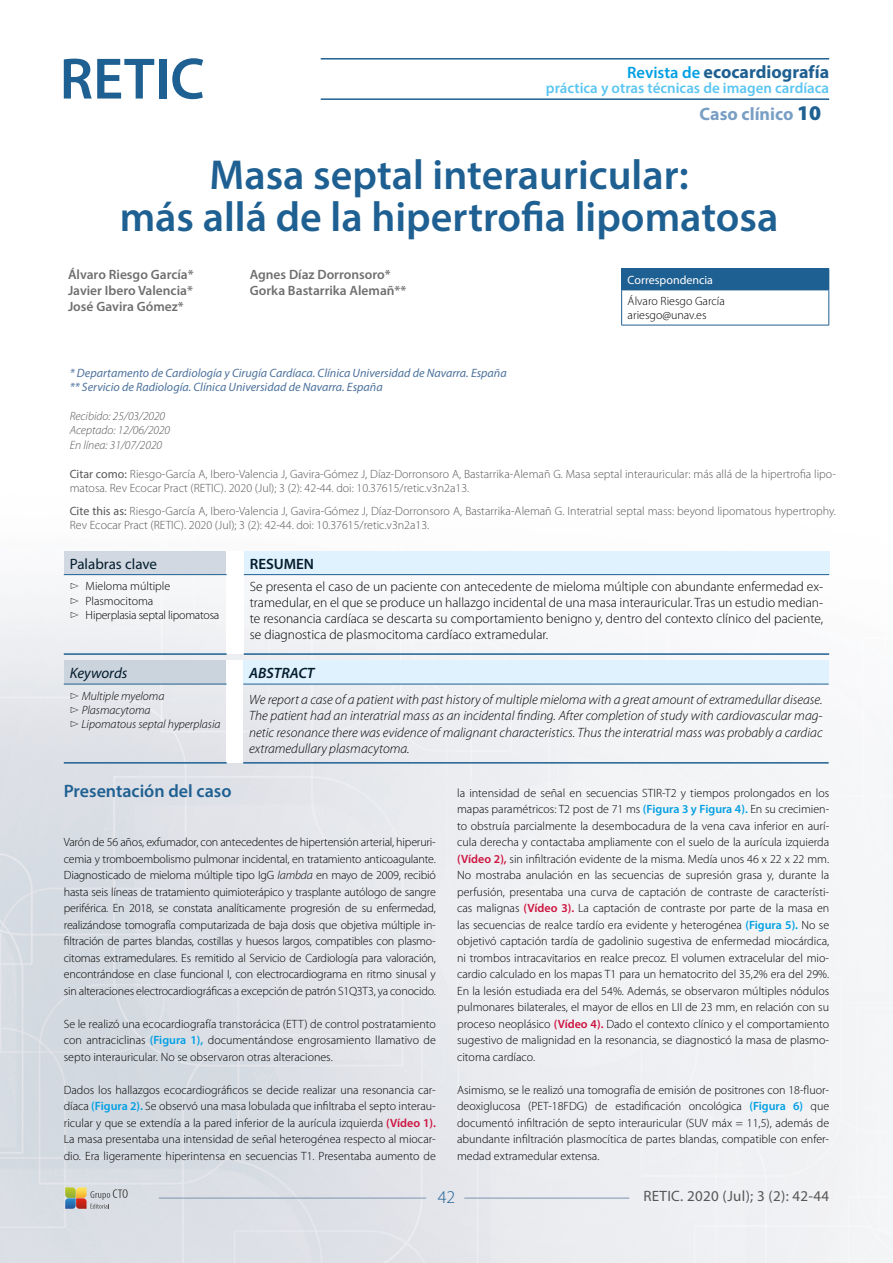
<style>
.page{position:relative;width:893px;height:1263px;background:#fff}
.page>*{position:absolute;margin:0;border:0;box-sizing:border-box;transform-origin:0 0}
.t1{font:600 42px/42px "Myriad Pro";color:#1f6092;text-align:center}
.t2{font:700 18px "Myriad Pro";color:#1f6092}
.t3{font:600 18px "Myriad Pro";color:#1f6092}
.t4{font:700 18px "Myriad Pro";color:#799fc4}
.t5{font:300 18px "Myriad Pro";color:#1f6092}
.t6{font:600 15px "Myriad Pro";color:#5bc5f2}
.t7{font:15px "Myriad Pro";letter-spacing:.02em;color:#575756}
.t8{font:15px "Myriad Pro";color:#031c2d}
.t9{font:italic 15px "Myriad Pro";color:#031c2d}
.t10{font:italic 600 15px "Myriad Pro";color:#031c2d}
.t11{font:600 15px "Myriad Pro";color:#031c2d}
.t12{font:italic 300 13.5px/16.2px "Myriad Pro";color:#000;text-align:justify}
.t13{font:300 13.5px/16.2px "Myriad Pro";color:#000;text-align:justify}
.t14{font:600 13.5px/16.2px "Myriad Pro";color:#706f6f;text-align:justify}
.t15{font:italic 12.15px/14.5px "Myriad Pro";color:#4c729c}
.t16{font:300 12px/16.5px "Myriad Pro";color:#000;text-align:justify}
.t17{font:300 12px/14.4px "Myriad Pro";color:#575756}
.t18{font:italic 300 12px/14.4px "Myriad Pro";color:#000}
.t19{font:italic 300 12px/14.4px "Myriad Pro";color:#575756}
.t20{font:12px "Myriad Pro";color:#fff}
.s1{font-weight:600;font-size:16.5px;color:#009fe3}
.s2{font-style:inherit}
.s3{font-weight:900;font-size:21px;color:#1f6092}
.s4{font-weight:400}
.s5{font-weight:600;color:#009fe3}
.s6{font-weight:600;color:#cd123e}
.s7{font-style:italic}
</style>
<div class="page">
<img style="left:0;top:58px;width:893px;height:1205px">
<svg style="left:65px;top:1187px;width:63px;height:22px"></svg>
<hr style="left:159px;top:1198px;width:267px;height:1px;background:#7e94b0">
<hr style="left:321px;top:58px;width:508px;height:2px;background:#1f6092">
<hr style="left:321px;top:98px;width:508px;height:2px;background:#1f6092">
<hr style="left:464px;top:1198px;width:165px;height:1px;background:#7e94b0">
<svg style="left:64px;top:59px;width:90px;height:40px"></svg>
<div style="left:159px;top:59px;width:7px;height:40px;background:#1f6092"></div>
<svg style="left:172px;top:58px;width:31px;height:41px"></svg>
<div style="left:622px;top:269px;width:207px;height:21px;background:#1f6092"></div>
<svg style="left:621px;top:269px;width:1px;height:21px"></svg>
<hr style="left:621px;top:290px;width:208px;height:1px;background:#1f6092">
<hr style="left:621px;top:290px;width:1px;height:35px;background:#1f6092">
<hr style="left:828px;top:290px;width:1px;height:35px;background:#1f6092">
<hr style="left:621px;top:325px;width:208px;height:1px;background:#1f6092">
<div style="left:64px;top:551px;width:163px;height:24px;background:#d1d8e1"></div>
<div style="left:227px;top:551px;width:17px;height:103px;background:#fff"></div>
<div style="left:244px;top:551px;width:585px;height:24px;background:#dff2fd"></div>
<hr style="left:244px;top:574px;width:585px;height:1px;background:#1f6092">
<hr style="left:244px;top:653px;width:585px;height:2px;background:#1f6092">
<hr style="left:64px;top:574px;width:163px;height:1px;background:#1f6092">
<hr style="left:64px;top:653px;width:163px;height:2px;background:#1f6092">
<div style="left:64px;top:661px;width:163px;height:23px;background:#cbd3dd"></div>
<div style="left:227px;top:661px;width:16px;height:102px;background:#fff"></div>
<div style="left:243px;top:661px;width:586px;height:23px;background:#dff2fd"></div>
<hr style="left:243px;top:684px;width:586px;height:1px;background:#1f6092">
<hr style="left:243px;top:762px;width:586px;height:2px;background:#1f6092">
<hr style="left:64px;top:684px;width:163px;height:1px;background:#1f6092">
<hr style="left:64px;top:762px;width:163px;height:2px;background:#1f6092">
<h2 class="t2" style="left:627px;top:60px;width:204px"><span class="s1">Revista de</span> ecocardiografía</h2>
<p class="t6" style="left:546px;top:78px;width:285px">práctica y otras técnicas de imagen cardíaca</p>
<h2 class="t4" style="left:700px;top:102px;width:123px"><span class="s2">C</span>aso clínico <span class="s3">10</span></h2>
<h1 class="t1" style="left:120px;top:153px;width:660px">Masa septal interauricular:<br>más allá de la hipertrofia lipomatosa</h1>
<p class="t14" style="left:68px;top:266px;width:127px">Álvaro Riesgo García* Javier Ibero Valencia* José Gavira Gómez*</p>
<p class="t14" style="left:250px;top:266px;width:158px">Agnes Díaz Dorronsoro*<br>Gorka Bastarrika Alemañ**</p>
<p class="t20" style="left:628px;top:272px;width:87px">Correspondencia</p>
<p class="t16" style="left:628px;top:295px;width:99px;line-height:13.5px">Álvaro Riesgo García ariesgo@unav.es</p>
<p class="t15" style="left:70px;top:365px;width:438px">* Departamento de Cardiología y Cirugía Cardíaca. Clínica Universidad de Navarra. España ** Servicio de Radiología. Clínica Universidad de Navarra. España</p>
<p class="t19" style="left:70px;top:409px;width:102px">Recibido: 25/03/2020<br>Aceptado: 12/06/2020<br>En línea: 31/07/2020</p>
<p class="t17" style="left:70px;top:467px;width:768px"><span class="s4">Citar como:</span> Riesgo-García A, Ibero-Valencia J, Gavira-Gómez J, Díaz-Dorronsoro A, Bastarrika-Alemañ G. Masa septal interauricular: más allá de la hipertrofia lipo&shy;matosa. Rev Ecocar Pract (RETIC). 2020 (Jul); 3 (2): 42-44. doi: 10.37615/retic.v3n2a13.</p>
<p class="t17" style="left:70px;top:504px;width:768px"><span class="s4">Cite this as:</span> Riesgo-García A, Ibero-Valencia J, Gavira-Gómez J, Díaz-Dorronsoro A, Bastarrika-Alemañ G. Interatrial septal mass: beyond lipomatous hypertrophy.<br>Rev Ecocar Pract (RETIC). 2020 (Jul); 3 (2): 42-44. doi: 10.37615/retic.v3n2a13.</p>
<p class="t8" style="left:70px;top:554px;width:89px">Palabras clave</p>
<p class="t11" style="left:250px;top:554px;width:66px">RESUMEN</p>
<p class="t16" style="left:70px;top:579px;width:151px;line-height:14.4px;text-align:left">▻ Mieloma múltiple<br>▻ Plasmocitoma<br>▻ Hiperplasia septal lipomatosa</p>
<p class="t13" style="left:250px;top:578px;width:575px">Se presenta el caso de un paciente con antecedente de mieloma múltiple con abundante enfermedad ex&shy;tramedular, en el que se produce un hallazgo incidental de una masa interauricular. Tras un estudio median&shy;te resonancia cardíaca se descarta su comportamiento benigno y, dentro del contexto clínico del paciente, se diagnostica de plasmocitoma cardíaco extramedular.</p>
<p class="t9" style="left:70px;top:664px;width:59px">Keywords</p>
<p class="t10" style="left:249px;top:663px;width:67px">ABSTRACT</p>
<p class="t18" style="left:70px;top:689px;width:152px">▻ Multiple myeloma<br>▻ Plasmacytoma<br>▻ Lipomatous septal hyperplasia</p>
<p class="t12" style="left:249px;top:692px;width:575px">We report a case of a patient with past history of multiple mieloma with a great amount of extramedullar disease.<br>The patient had an interatrial mass as an incidental finding. After completion of study with cardiovascular mag&shy;netic resonance there was evidence of malignant characteristics. Thus the interatrial mass was probably a cardiac extramedullary plasmacytoma.</p>
<h2 class="t3" style="left:64px;top:779px;width:169px">Presentación del caso</h2>
<p class="t16" style="left:457px;top:784px;width:374px">la intensidad de señal en secuencias STIR-T2 y tiempos prolongados en los mapas paramétricos: T2 post de 71 ms <span class="s5">(Figura 3 y Figura 4).</span> En su crecimien&shy;to obstruía parcialmente la desembocadura de la vena cava inferior en aurí&shy;cula derecha y contactaba ampliamente con el suelo de la aurícula izquierda <span class="s6">(Vídeo 2),</span> sin infiltración evidente de la misma. Medía unos 46 x 22 x 22 mm.<br>No mostraba anulación en las secuencias de supresión grasa y, durante la perfusión, presentaba una curva de captación de contraste de característi&shy;cas malignas <span class="s6">(Vídeo 3).</span> La captación de contraste por parte de la masa en las secuencias de realce tardío era evidente y heterogénea <span class="s5">(Figura 5).</span> No se objetivó captación tardía de gadolinio sugestiva de enfermedad miocárdica, ni trombos intracavitarios en realce precoz. El volumen extracelular del mio&shy;cardio calculado en los mapas T1 para un hematocrito del 35,2% era del 29%.<br>En la lesión estudiada era del 54%. Además, se observaron múltiples nódulos pulmonares bilaterales, el mayor de ellos en LII de 23 mm, en relación con su proceso neoplásico <span class="s6">(Vídeo 4).</span> Dado el contexto clínico y el comportamiento sugestivo de malignidad en la resonancia, se diagnosticó la masa de plasmo&shy;citoma cardíaco.</p>
<p class="t16" style="left:457px;top:1081px;width:374px">Asimismo, se le realizó una tomografía de emisión de positrones con 18-fluor&shy;deoxiglucosa (PET-18FDG) de estadificación oncológica <span class="s5">(Figura 6)</span> que documentó infiltración de septo interauricular (SUV máx = 11,5), además de abundante infiltración plasmocítica de partes blandas, compatible con enfer&shy;medad extramedular extensa.</p>
<p class="t16" style="left:64px;top:834px;width:374px">Varón de 56 años, exfumador, con antecedentes de hipertensión arterial, hiperuri&shy;cemia y tromboembolismo pulmonar incidental, en tratamiento anticoagulante.<br>Diagnosticado de mieloma múltiple tipo IgG <span class="s7">lambda</span> en mayo de 2009, recibió hasta seis líneas de tratamiento quimioterápico y trasplante autólogo de sangre periférica. En 2018, se constata analíticamente progresión de su enfermedad, realizándose tomografía computarizada de baja dosis que objetiva múltiple in&shy;filtración de partes blandas, costillas y huesos largos, compatibles con plasmo&shy;citomas extramedulares. Es remitido al Servicio de Cardiología para valoración, encontrándose en clase funcional I, con electrocardiograma en ritmo sinusal y sin alteraciones electrocardiográficas a excepción de patrón S1Q3T3, ya conocido.</p>
<p class="t16" style="left:64px;top:1015px;width:374px">Se le realizó una ecocardiografía transtorácica (ETT) de control postratamiento con antraciclinas <span class="s5">(Figura 1),</span> documentándose engrosamiento llamativo de septo interauricular. No se observaron otras alteraciones.</p>
<p class="t16" style="left:64px;top:1081px;width:374px">Dados los hallazgos ecocardiográficos se decide realizar una resonancia car&shy;díaca <span class="s5">(Figura 2).</span> Se observó una masa lobulada que infiltraba el septo interau&shy;ricular y que se extendía a la pared inferior de la aurícula izquierda <span class="s6">(Vídeo 1).<br></span>La masa presentaba una intensidad de señal heterogénea respecto al miocar&shy;dio. Era ligeramente hiperintensa en secuencias T1. Presentaba aumento de</p>
<h2 class="t5" style="left:438px;top:1187px;width:19px">42</h2>
<p class="t7" style="left:643px;top:1187px;width:187px">RETIC. 2020 (Jul); 3 (2): 42-44</p>
</div>
